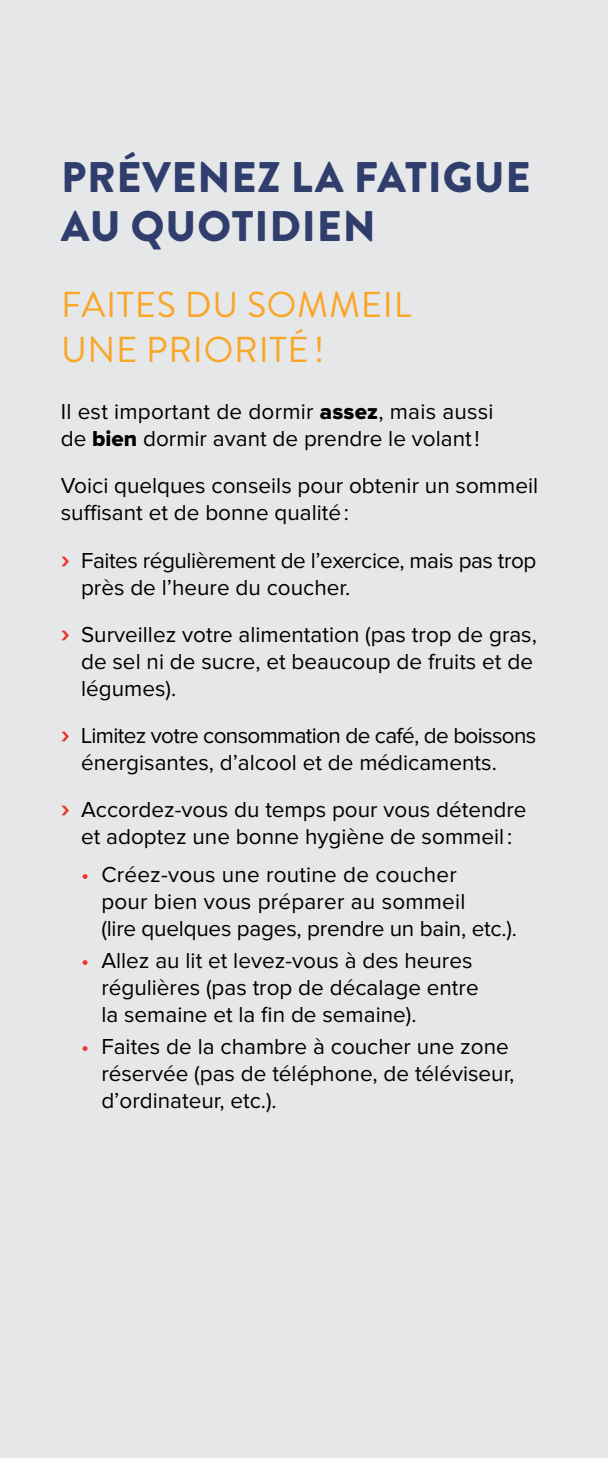
<style>
.page{position:relative;width:608px;height:1458px;background:#e6e7e8}
.page>*{position:absolute;margin:0;border:0;box-sizing:border-box;transform-origin:0 0}
.t1{font:900 42.75px/49.5px "Brandon Grotesque";letter-spacing:.02em;color:#303e6d}
.t2{font:36px/45px "Brandon Grotesque";letter-spacing:.02em;color:#faa627}
.t3{font:22.5px/27px "Proxima Nova";color:#000}
.t4{font:22.5px/27px "Proxima Nova";letter-spacing:-.03em;color:#000}
.t5{font:22.5px/27px "Proxima Nova";letter-spacing:-.02em;color:#000}
.s1{font-family:"Proxima Nova Extrabld"}
.s2{font-weight:700;font-size:27px;color:#ee3129}
.s3{color:#ee3129}
</style>
<div class="page">
<h3 class="t1" style="left:61px;top:153px;width:471px">PRÉVENEZ LA FATIGUE<br>AU QUOTIDIEN</h3>
<h4 class="t2" style="left:61px;top:282px;width:352px">FAITES DU SOMMEIL<br>UNE PRIORITÉ!</h4>
<p class="t3" style="left:61px;top:399px;width:434px">Il est important de dormir <span class="s1">assez</span>, mais aussi de <span class="s1">bien</span> dormir avant de prendre le volant!</p>
<p class="t3" style="left:61px;top:473px;width:479px">Voici quelques conseils pour obtenir un sommeil suffisant et de bonne qualité:</p>
<p class="t5" style="left:81px;top:548px;width:457px;text-indent:-20px"><span class="s2">›</span> Faites régulièrement de l’exercice, mais pas trop près de l’heure du coucher.</p>
<p class="t3" style="left:81px;top:622px;width:457px;text-indent:-20px"><span class="s2">›</span> Surveillez votre alimentation (pas trop de gras, de sel ni de sucre, et beaucoup de fruits et de légumes).</p>
<p class="t4" style="left:81px;top:723px;width:456px;text-indent:-20px"><span class="s2">›</span> Limitez votre consommation de café, de boissons énergisantes, d’alcool et de médicaments.</p>
<p class="t3" style="left:61px;top:797px;width:467px;text-align:center"><span class="s2">›</span> Accordez-vous du temps pour vous détendre et adoptez une bonne hygiène de sommeil :</p>
<p class="t3" style="left:101px;top:862px;width:417px;text-indent:-20px"><span class="s3">•</span> Créez-vous une routine de coucher<br>pour bien vous préparer au sommeil<br>(lire quelques pages, prendre un bain, etc.).</p>
<p class="t3" style="left:101px;top:948px;width:379px;text-indent:-20px"><span class="s3">•</span> Allez au lit et levez-vous à des heures régulières (pas trop de décalage entre la semaine et la fin de semaine).</p>
<p class="t3" style="left:101px;top:1034px;width:414px;text-indent:-20px"><span class="s3">•</span> Faites de la chambre à coucher une zone réservée (pas de téléphone, de téléviseur, d’ordinateur, etc.).</p>
</div>
